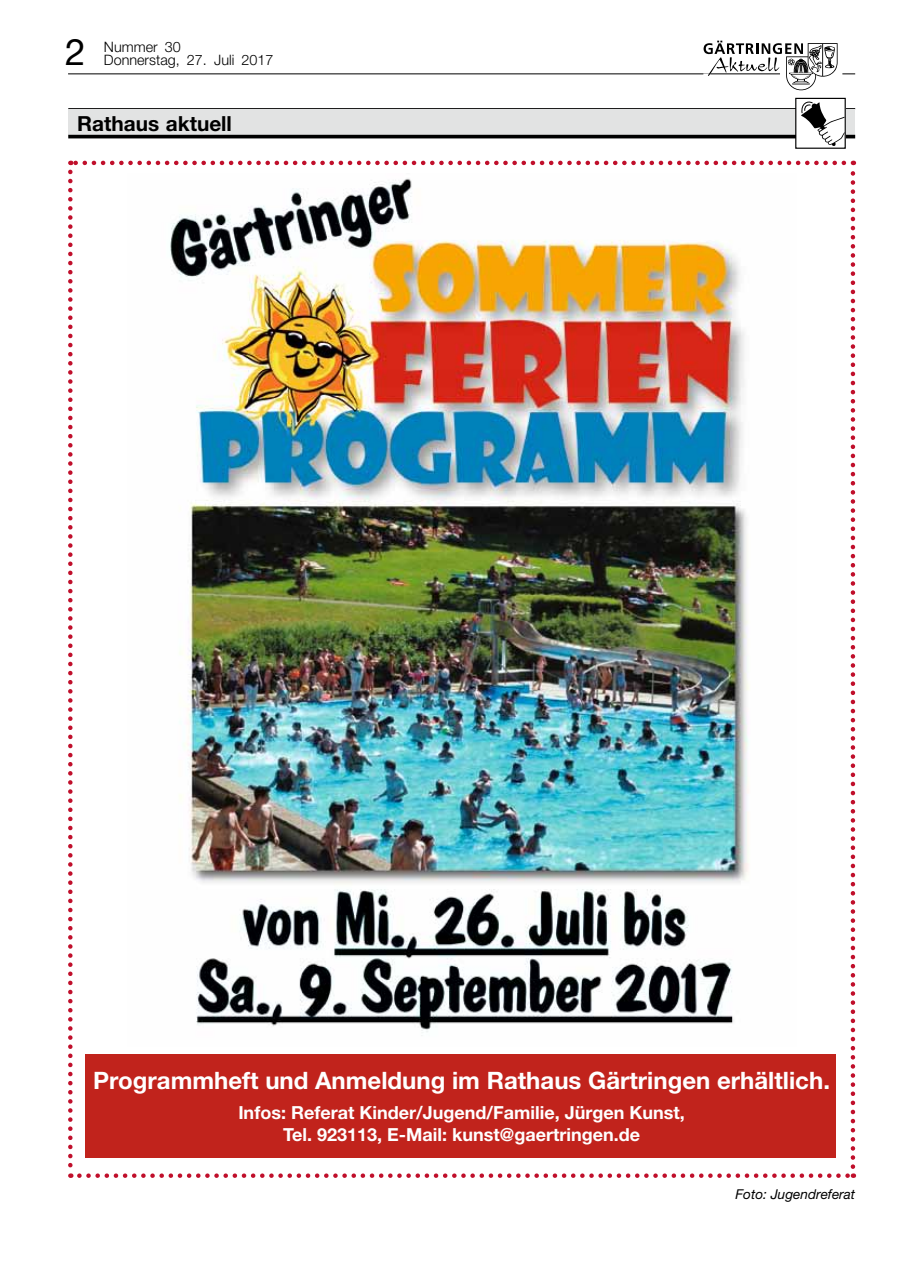
<style>
.page{position:relative;width:902px;height:1280px;background:#fff}
.page>*{position:absolute;margin:0;border:0;box-sizing:border-box;transform-origin:0 0}
.t1{font:36.75px "Helvetica Neue";color:#000}
.t2{font:700 24px "Helvetica Neue";color:#fff}
.t3{font:700 20.85px "Helvetica Neue";color:#000}
.t4{font:700 18px/21.6px "Helvetica Neue";color:#fff;text-align:center}
.t5{font:300 14.4px/13.5px "Helvetica Neue";color:#000}
.t6{font:italic 13.65px "Helvetica Neue";color:#000}
</style>
<div class="page">
<hr style="left:68px;top:73px;width:712px;height:1px;background:#000">
<svg style="left:703px;top:41px;width:152px;height:49px"></svg>
<svg style="left:68px;top:172px;width:5px;height:1006px"></svg>
<svg style="left:79px;top:1173px;width:774px;height:5px"></svg>
<svg style="left:850px;top:161px;width:5px;height:1006px"></svg>
<svg style="left:70px;top:161px;width:773px;height:4px"></svg>
<hr style="left:68px;top:108px;width:787px;height:1px;background:#000">
<div style="left:68px;top:109px;width:786px;height:27px;background:#e2e3e3"></div>
<hr style="left:68px;top:135px;width:787px;height:3px;background:#000">
<div style="left:795px;top:98px;width:50px;height:50px;background:#fff"></div>
<div style="left:795px;top:98px;width:50px;height:51px;border:1px solid #000"></div>
<svg style="left:801px;top:100px;width:43px;height:46px"></svg>
<img style="left:170px;top:178px;width:579px;height:858px">
<div style="left:85px;top:1054px;width:751px;height:104px;background:#c1231c"></div>
<h1 class="t1" style="left:65px;top:30px;width:22px">2</h1>
<p class="t5" style="left:104px;top:39px;width:171px">Nummer 30<br>Donnerstag, 27. Juli 2017</p>
<p class="t3" style="left:77px;top:111px;width:156px">Rathaus aktuell</p>
<h2 class="t2" style="left:93px;top:1066px;width:738px">Programmheft und Anmeldung im Rathaus Gärtringen erhältlich.</h2>
<p class="t4" style="left:238px;top:1102px;width:448px">Infos: Referat Kinder/Jugend/Familie, Jürgen Kunst,<br>Tel. 923113, E-Mail: kunst@gaertringen.de</p>
<p class="t6" style="left:735px;top:1185px;width:121px">Foto: Jugendreferat</p>
</div>
